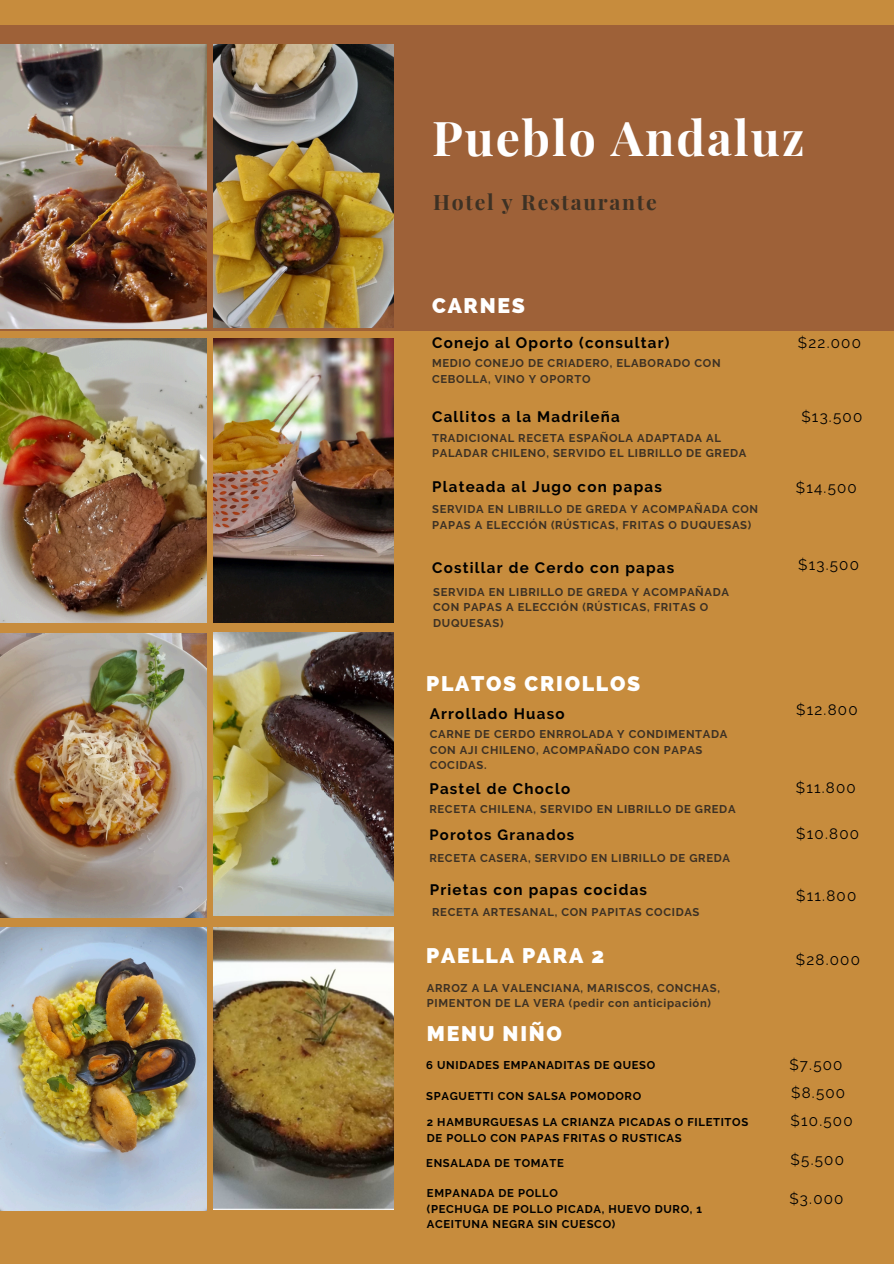
<style>
.page{position:relative;width:894px;height:1264px;background:#fff}
.page>*{position:absolute;margin:0;border:0;box-sizing:border-box;transform-origin:0 0}
.t1{font:700 48px "Playfair Display";letter-spacing:.04em;color:#fff}
.t2{font:800 21.15px "Raleway";letter-spacing:.08em;color:#fff}
.t3{font:700 21.15px "Playfair Display";letter-spacing:.08em;color:#3d3124}
.t4{font:700 15.15px "Raleway";letter-spacing:.08em;color:#000}
.t5{font:15.15px "Raleway";letter-spacing:.08em;color:#000}
.t6{font:700 14.85px "Raleway";letter-spacing:.08em;color:#000}
.t7{font:700 11.25px/15.3px "Raleway";letter-spacing:.06em;color:#3d3124}
.t8{font:700 11.25px/15.3px "Raleway";letter-spacing:.06em;color:#000}
</style>
<div class="page">
<div style="left:0;top:0;width:893px;height:1263px;background:#c78c3d"></div>
<div style="left:0;top:25px;width:893px;height:305px;background:#9e6138"></div>
<img style="left:0;top:45px;width:206px;height:283px">
<img style="left:0;top:338px;width:206px;height:284px">
<img style="left:0;top:633px;width:206px;height:284px">
<img style="left:0;top:927px;width:206px;height:283px">
<img style="left:214px;top:45px;width:179px;height:282px">
<img style="left:214px;top:338px;width:180px;height:284px">
<img style="left:214px;top:632px;width:180px;height:284px">
<img style="left:214px;top:927px;width:180px;height:282px">
<p class="t1" style="left:432px;top:104px;width:374px">Pueblo Andaluz</p>
<h1 class="t3" style="left:433px;top:187px;width:225px">Hotel y Restaurante</h1>
<h3 class="t2" style="left:432px;top:293px;width:94px">CARNES</h3>
<h2 class="t4" style="left:432px;top:334px;width:239px">Conejo al Oporto (consultar)</h2>
<h4 class="t7" style="left:432px;top:356px;width:290px">MEDIO CONEJO DE CRIADERO, ELABORADO CON<br>CEBOLLA, VINO Y OPORTO</h4>
<h5 class="t5" style="left:797px;top:334px;width:65px">$22.000</h5>
<h4 class="t4" style="left:432px;top:408px;width:189px">Callitos a la Madrileña</h4>
<h6 class="t5" style="left:801px;top:408px;width:62px">$13.500</h6>
<h5 class="t7" style="left:432px;top:430px;width:316px">TRADICIONAL RECETA ESPAÑOLA ADAPTADA AL<br>PALADAR CHILENO, SERVIDO EL LIBRILLO DE GREDA</h5>
<h4 class="t4" style="left:432px;top:477px;width:231px">Plateada al Jugo con papas</h4>
<h6 class="t5" style="left:795px;top:478px;width:63px">$14.500</h6>
<h5 class="t7" style="left:432px;top:501px;width:327px;line-height:15.8px">SERVIDA EN LIBRILLO DE GREDA Y ACOMPAÑADA CON<br>PAPAS A ELECCIÓN (RÚSTICAS, FRITAS O DUQUESAS)</h5>
<h5 class="t4" style="left:432px;top:558px;width:244px">Costillar de Cerdo con papas</h5>
<h6 class="t5" style="left:797px;top:556px;width:62px">$13.500</h6>
<h5 class="t7" style="left:433px;top:584px;width:297px;line-height:15.8px">SERVIDA EN LIBRILLO DE GREDA Y ACOMPAÑADA<br>CON PAPAS A ELECCIÓN (RÚSTICAS, FRITAS O<br>DUQUESAS)</h5>
<h6 class="t2" style="left:426px;top:671px;width:215px">PLATOS CRIOLLOS</h6>
<h6 class="t4" style="left:429px;top:704px;width:136px">Arrollado Huaso</h6>
<h5 class="t7" style="left:429px;top:726px;width:299px">CARNE DE CERDO ENRROLADA Y CONDIMENTADA<br>CON AJI CHILENO, ACOMPAÑADO CON PAPAS<br>COCIDAS.</h5>
<h4 class="t4" style="left:429px;top:779px;width:142px">Pastel de Choclo</h4>
<h6 class="t7" style="left:429px;top:801px;width:307px">RECETA CHILENA, SERVIDO EN LIBRILLO DE GREDA</h6>
<h2 class="t6" style="left:429px;top:826px;width:146px">Porotos Granados</h2>
<h5 class="t7" style="left:429px;top:850px;width:302px">RECETA CASERA, SERVIDO EN LIBRILLO DE GREDA</h5>
<h4 class="t4" style="left:429px;top:880px;width:219px">Prietas con papas cocidas</h4>
<h6 class="t7" style="left:432px;top:904px;width:269px">RECETA ARTESANAL, CON PAPITAS COCIDAS</h6>
<h5 class="t2" style="left:426px;top:942px;width:179px">PAELLA PARA 2</h5>
<h6 class="t7" style="left:427px;top:979px;width:294px">ARROZ A LA VALENCIANA, MARISCOS, CONCHAS,<br>PIMENTON DE LA VERA (pedir con anticipación)</h6>
<h5 class="t2" style="left:427px;top:1021px;width:136px">MENU NIÑO</h5>
<h5 class="t8" style="left:426px;top:1057px;width:230px">6 UNIDADES EMPANADITAS DE QUESO</h5>
<h6 class="t8" style="left:426px;top:1088px;width:216px">SPAGUETTI CON SALSA POMODORO</h6>
<h4 class="t8" style="left:427px;top:1114px;width:323px">2 HAMBURGUESAS LA CRIANZA PICADAS O FILETITOS<br>DE POLLO CON PAPAS FRITAS O RUSTICAS</h4>
<h4 class="t8" style="left:426px;top:1155px;width:139px">ENSALADA DE TOMATE</h4>
<h6 class="t5" style="left:796px;top:701px;width:63px">$12.800</h6>
<p class="t5" style="left:795px;top:778px;width:61px">$11.800</p>
<h2 class="t5" style="left:796px;top:824px;width:64px">$10.800</h2>
<h5 class="t5" style="left:796px;top:886px;width:61px">$11.800</h5>
<h6 class="t5" style="left:795px;top:951px;width:66px">$28.000</h6>
<h6 class="t5" style="left:789px;top:1055px;width:55px">$7.500</h6>
<h4 class="t5" style="left:791px;top:1083px;width:56px">$8.500</h4>
<h5 class="t5" style="left:790px;top:1111px;width:63px">$10.500</h5>
<h6 class="t5" style="left:790px;top:1151px;width:55px">$5.500</h6>
<h2 class="t8" style="left:427px;top:1185px;width:277px">EMPANADA DE POLLO<br>(PECHUGA DE POLLO PICADA, HUEVO DURO, 1<br>ACEITUNA NEGRA SIN CUESCO)</h2>
<h5 class="t5" style="left:789px;top:1189px;width:56px">$3.000</h5>
</div>
